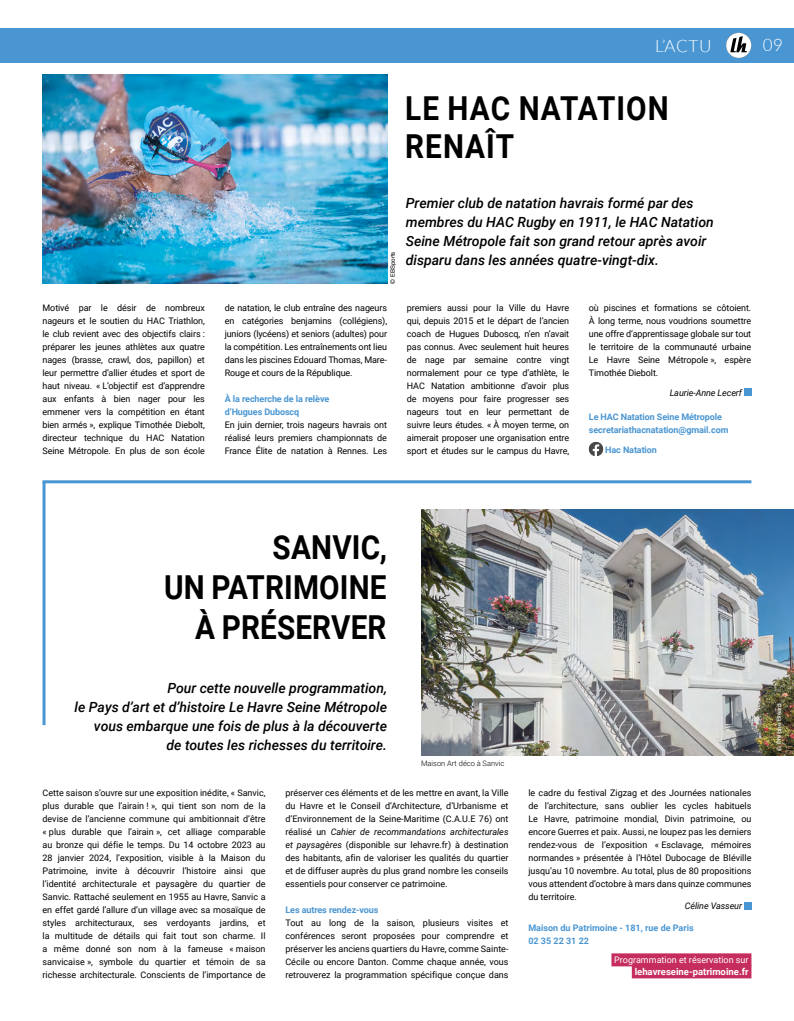
<style>
.page{position:relative;width:794px;height:1021px;background:#fff}
.page>*{position:absolute;margin:0;border:0;box-sizing:border-box;transform-origin:0 0}
.t1{font:700 33px/40px "Roboto";letter-spacing:.005em;color:#000;text-align:right;scale:.9 1}
.t2{font:700 33px/38px "Roboto";letter-spacing:.035em;color:#000;scale:.9 1}
.t3{font:300 17px "Lato";letter-spacing:.035em;color:#fff}
.t4{font:italic 500 14px/19px "Roboto";color:#000;text-align:right}
.t5{font:700 9.5px "Roboto";color:#fff}
.t6{font:9px/13px "Roboto";letter-spacing:-.01em;color:#000;text-align:justify}
.t7{font:700 9px/13px "Roboto";letter-spacing:-.01em;color:#4a96d2}
.t8{font:italic 9px "Roboto";letter-spacing:-.01em;color:#000}
.t9{font:9px "Roboto";color:#fff}
.t10{font:300 7.5px "Roboto";color:#000}
.t11{font:6px "Helvetica Neue LT Std";color:#fff}
.t12{font:6px "Helvetica Neue LT Std";color:#000}
.s1{font-style:italic}
</style>
<div class="page">
<div style="left:0;top:28px;width:794px;height:34px;background:#4a96d2"></div>
<svg style="left:726px;top:33px;width:25px;height:25px"></svg>
<img style="left:43px;top:75px;width:344px;height:208px">
<div style="left:744px;top:389px;width:7px;height:7px;background:#4a96d2"></div>
<svg style="left:589px;top:442px;width:14px;height:14px"></svg>
<hr style="left:43px;top:480px;width:708px;height:3px;background:#4a96d2">
<hr style="left:43px;top:482px;width:3px;height:243px;background:#4a96d2">
<div style="left:611px;top:953px;width:140px;height:13px;background:#c52d5e"></div>
<div style="left:632px;top:965px;width:119px;height:13px;background:#c52d5e"></div>
<div style="left:744px;top:901px;width:7px;height:8px;background:#4a96d2"></div>
<img style="left:421px;top:509px;width:373px;height:246px">
<h2 class="t3" style="left:655px;top:37px;width:58px">L’ACTU</h2>
<h2 class="t3" style="left:763px;top:36px;width:21px">09</h2>
<h1 class="t2" style="left:405px;top:88px;width:294px">LE HAC NATATION<br>RENAÎT</h1>
<p class="t12" style="left:389px;top:283px;width:34px;rotate:-90deg">© EBSports</p>
<p class="t6" style="left:43px;top:301px;width:164px">Motivé par le désir de nombreux nageurs et le soutien du HAC Triathlon, le club revient avec des objectifs clairs : préparer les jeunes athlètes aux quatre nages (brasse, crawl, dos, papillon) et leur permettre d’allier études et sport de haut niveau. « L’objectif est d’apprendre aux enfants à bien nager pour les emmener vers la compétition en étant bien armés », explique Timothée Diebolt, directeur technique du HAC Natation Seine Métropole. En plus de son école</p>
<p class="t6" style="left:225px;top:301px;width:164px">de natation, le club entraîne des nageurs en catégories benjamins (collégiens), juniors (lycéens) et seniors (adultes) pour la compétition. Les entraînements ont lieu dans les piscines Edouard Thomas, Mare-Rouge et cours de la République.</p>
<p class="t7" style="left:225px;top:392px;width:106px">À la recherche de la relève d’Hugues Duboscq</p>
<p class="t6" style="left:225px;top:418px;width:164px">En juin dernier, trois nageurs havrais ont réalisé leurs premiers championnats de France Élite de natation à Rennes. Les</p>
<h3 class="t4" style="left:406px;top:193px;width:309px;text-align:left">Premier club de natation havrais formé par des membres du HAC Rugby en 1911, le HAC Natation Seine Métropole fait son grand retour après avoir disparu dans les années quatre-vingt-dix.</h3>
<p class="t6" style="left:407px;top:301px;width:164px">premiers aussi pour la Ville du Havre qui, depuis 2015 et le départ de l’ancien coach de Hugues Duboscq, n’en n’avait pas connus. Avec seulement huit heures de nage par semaine contre vingt normalement pour ce type d’athlète, le HAC Natation ambitionne d’avoir plus de moyens pour faire progresser ses nageurs tout en leur permettant de suivre leurs études. « À moyen terme, on aimerait proposer une organisation entre sport et études sur le campus du Havre,</p>
<p class="t6" style="left:589px;top:301px;width:164px">où piscines et formations se côtoient.<br>À long terme, nous voudrions soumettre une offre d’apprentissage globale sur tout le territoire de la communauté urbaine Le Havre Seine Métropole », espère Timothée Diebolt.</p>
<p class="t8" style="left:669px;top:386px;width:74px">Laurie-Anne Lecerf</p>
<p class="t7" style="left:589px;top:410px;width:141px">Le HAC Natation Seine Métropole secretariathacnatation@gmail.com</p>
<p class="t7" style="left:605px;top:443px;width:53px">Hac Natation</p>
<h1 class="t1" style="left:164px;top:526px;width:249px">SANVIC,<br>UN PATRIMOINE<br>À PRÉSERVER</h1>
<h3 class="t4" style="left:75px;top:678px;width:314px">Pour cette nouvelle programmation,<br>le Pays d’art et d’histoire Le Havre Seine Métropole vous embarque une fois de plus à la découverte<br>de toutes les richesses du territoire.</h3>
<p class="t10" style="left:421px;top:758px;width:85px">Maison Art déco à Sanvic</p>
<p class="t6" style="left:43px;top:786px;width:225px">Cette saison s’ouvre sur une exposition inédite, « Sanvic, plus durable que l’airain ! », qui tient son nom de la devise de l’ancienne commune qui ambitionnait d’être « plus durable que l’airain », cet alliage comparable au bronze qui défie le temps. Du 14 octobre 2023 au 28 janvier 2024, l’exposition, visible à la Maison du Patrimoine, invite à découvrir l’histoire ainsi que l’identité architecturale et paysagère du quartier de Sanvic. Rattaché seulement en 1955 au Havre, Sanvic a en effet gardé l’allure d’un village avec sa mosaïque de styles architecturaux, ses verdoyants jardins, et la multitude de détails qui fait tout son charme. Il a même donné son nom à la fameuse « maison sanvicaise », symbole du quartier et témoin de sa richesse architecturale. Conscients de l’importance de</p>
<p class="t6" style="left:285px;top:786px;width:225px">préserver ces éléments et de les mettre en avant, la Ville du Havre et le Conseil d’Architecture, d’Urbanisme et d’Environnement de la Seine-Maritime (C.A.U.E 76) ont réalisé un <span class="s1">Cahier de recommandations architecturales et paysagères</span> (disponible sur lehavre.fr) à destination des habitants, afin de valoriser les qualités du quartier et de diffuser auprès du plus grand nombre les conseils essentiels pour conserver ce patrimoine.</p>
<p class="t7" style="left:285px;top:903px;width:95px">Les autres rendez-vous</p>
<p class="t6" style="left:285px;top:916px;width:225px">Tout au long de la saison, plusieurs visites et conférences seront proposées pour comprendre et préserver les anciens quartiers du Havre, comme Sainte-Cécile ou encore Danton. Comme chaque année, vous retrouverez la programmation spécifique conçue dans</p>
<p class="t6" style="left:528px;top:786px;width:225px">le cadre du festival Zigzag et des Journées nationales de l’architecture, sans oublier les cycles habituels Le Havre, patrimoine mondial, Divin patrimoine, ou encore Guerres et paix. Aussi, ne loupez pas les derniers rendez-vous de l’exposition « Esclavage, mémoires normandes » présentée à l’Hôtel Dubocage de Bléville jusqu’au 10 novembre. Au total, plus de 80 propositions vous attendent d’octobre à mars dans quinze communes du territoire.</p>
<p class="t8" style="left:685px;top:899px;width:59px">Céline Vasseur</p>
<p class="t7" style="left:528px;top:920px;width:167px">Maison du Patrimoine - 181, rue de Paris<br>02 35 22 31 22</p>
<p class="t9" style="left:614px;top:953px;width:136px">Programmation et réservation sur</p>
<p class="t5" style="left:634px;top:965px;width:115px">lehavreseine-patrimoine.fr</p>
<p class="t11" style="left:775px;top:750px;width:49px;rotate:-90deg">© Philippe Bréard</p>
</div>
